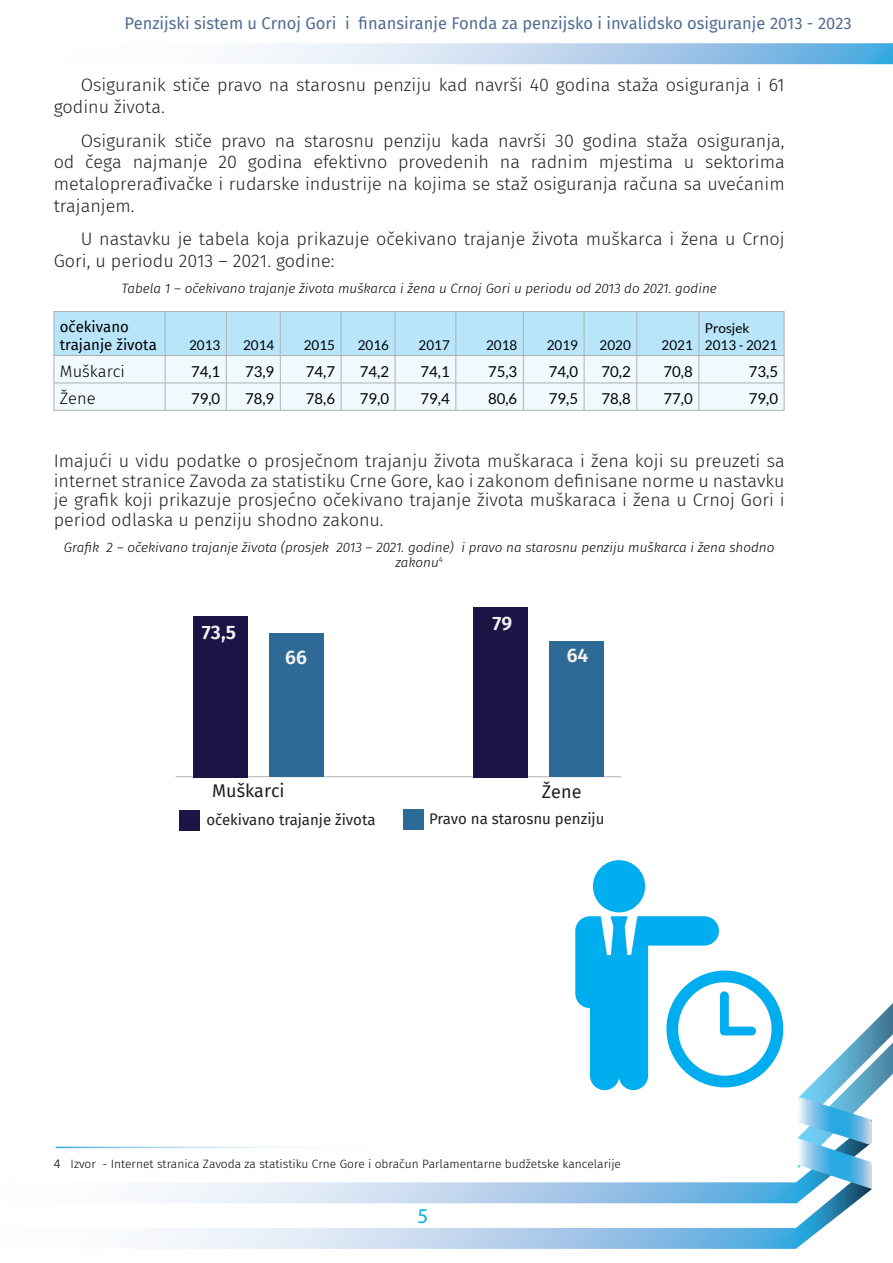
<style>
.page{position:relative;width:893px;height:1263px;background:#fff}
.page>*{position:absolute;margin:0;border:0;box-sizing:border-box;transform-origin:0 0}
.t1{font:21px "Myriad Pro";color:#00aeef}
.t2{font:600 19.5px "Fira Sans";color:#f4f1f0}
.t3{font:300 18px/21.6px "Fira Sans";color:#231f20}
.t4{font:18px "Fira Sans";color:#231f20}
.t5{font:16.5px "Fira Sans";color:#516d92}
.t6{font:300 16.5px "Fira Sans";color:#000}
.t7{font:15px "Lato";color:#000}
.t8{font:15px "Fira Sans";color:#231f20}
.t9{font:15px/18px "Fira Sans";color:#000}
.Opis_tabela_i_grafik{font:italic 300 13.5px/14.5px "Fira Sans";color:#000;text-align:center}
.t10{font:13.5px/16.2px "Lato";color:#000}
.Obican_text{font:300 12px "Fira Sans";color:#040503}
.s1{font-family:"Calibri";font-size:13.5px}
</style>
<div class="page">
<img style="left:253px;top:43px;width:640px;height:21px">
<img style="left:156px;top:1228px;width:640px;height:21px">
<img style="left:155px;top:1182px;width:641px;height:21px">
<svg style="left:796px;top:1003px;width:97px;height:246px"></svg>
<svg style="left:54px;top:311px;width:731px;height:99px"></svg>
<hr style="left:54px;top:383px;width:111px;height:1px;background:#afb1b1">
<hr style="left:165px;top:383px;width:61px;height:1px;background:#afb1b1">
<hr style="left:226px;top:383px;width:54px;height:1px;background:#afb1b1">
<hr style="left:280px;top:383px;width:61px;height:1px;background:#afb1b1">
<hr style="left:341px;top:383px;width:54px;height:1px;background:#afb1b1">
<hr style="left:395px;top:383px;width:61px;height:1px;background:#afb1b1">
<hr style="left:456px;top:383px;width:67px;height:1px;background:#afb1b1">
<hr style="left:523px;top:383px;width:61px;height:1px;background:#afb1b1">
<hr style="left:584px;top:383px;width:53px;height:1px;background:#afb1b1">
<hr style="left:637px;top:383px;width:62px;height:1px;background:#afb1b1">
<hr style="left:699px;top:383px;width:85px;height:1px;background:#afb1b1">
<hr style="left:54px;top:410px;width:111px;height:1px;background:#afb1b1">
<hr style="left:165px;top:410px;width:61px;height:1px;background:#afb1b1">
<hr style="left:226px;top:410px;width:54px;height:1px;background:#afb1b1">
<hr style="left:280px;top:410px;width:61px;height:1px;background:#afb1b1">
<hr style="left:341px;top:410px;width:54px;height:1px;background:#afb1b1">
<hr style="left:395px;top:410px;width:61px;height:1px;background:#afb1b1">
<hr style="left:456px;top:410px;width:67px;height:1px;background:#afb1b1">
<hr style="left:523px;top:410px;width:61px;height:1px;background:#afb1b1">
<hr style="left:584px;top:410px;width:53px;height:1px;background:#afb1b1">
<hr style="left:637px;top:410px;width:62px;height:1px;background:#afb1b1">
<hr style="left:699px;top:410px;width:85px;height:1px;background:#afb1b1">
<hr style="left:54px;top:311px;width:111px;height:1px;background:#afb1b1">
<hr style="left:54px;top:312px;width:1px;height:43px;background:#afb1b1">
<hr style="left:54px;top:355px;width:111px;height:1px;background:#afb1b1">
<hr style="left:165px;top:311px;width:61px;height:1px;background:#afb1b1">
<hr style="left:165px;top:312px;width:1px;height:43px;background:#afb1b1">
<hr style="left:165px;top:355px;width:61px;height:1px;background:#afb1b1">
<hr style="left:226px;top:311px;width:54px;height:1px;background:#afb1b1">
<hr style="left:226px;top:312px;width:1px;height:43px;background:#afb1b1">
<hr style="left:226px;top:355px;width:54px;height:1px;background:#afb1b1">
<hr style="left:280px;top:311px;width:61px;height:1px;background:#afb1b1">
<hr style="left:280px;top:312px;width:1px;height:43px;background:#afb1b1">
<hr style="left:280px;top:355px;width:61px;height:1px;background:#afb1b1">
<hr style="left:341px;top:311px;width:54px;height:1px;background:#afb1b1">
<hr style="left:341px;top:312px;width:1px;height:43px;background:#afb1b1">
<hr style="left:341px;top:355px;width:54px;height:1px;background:#afb1b1">
<hr style="left:395px;top:311px;width:61px;height:1px;background:#afb1b1">
<hr style="left:395px;top:312px;width:1px;height:43px;background:#afb1b1">
<hr style="left:395px;top:355px;width:61px;height:1px;background:#afb1b1">
<hr style="left:456px;top:311px;width:67px;height:1px;background:#afb1b1">
<hr style="left:456px;top:312px;width:1px;height:43px;background:#afb1b1">
<hr style="left:456px;top:355px;width:67px;height:1px;background:#afb1b1">
<hr style="left:523px;top:311px;width:61px;height:1px;background:#afb1b1">
<hr style="left:523px;top:312px;width:1px;height:43px;background:#afb1b1">
<hr style="left:523px;top:355px;width:61px;height:1px;background:#afb1b1">
<hr style="left:584px;top:311px;width:53px;height:1px;background:#afb1b1">
<hr style="left:584px;top:312px;width:1px;height:43px;background:#afb1b1">
<hr style="left:584px;top:355px;width:53px;height:1px;background:#afb1b1">
<hr style="left:637px;top:311px;width:62px;height:1px;background:#afb1b1">
<hr style="left:637px;top:312px;width:1px;height:43px;background:#afb1b1">
<hr style="left:637px;top:355px;width:62px;height:1px;background:#afb1b1">
<hr style="left:699px;top:311px;width:85px;height:1px;background:#afb1b1">
<hr style="left:699px;top:312px;width:1px;height:43px;background:#afb1b1">
<hr style="left:784px;top:312px;width:1px;height:43px;background:#afb1b1">
<hr style="left:699px;top:355px;width:85px;height:1px;background:#afb1b1">
<hr style="left:176px;top:776px;width:445px;height:1px;background:#afb1b1">
<div style="left:474px;top:607px;width:54px;height:170px;background:#1c1445"></div>
<div style="left:550px;top:641px;width:54px;height:136px;background:#2d6a95"></div>
<div style="left:193px;top:616px;width:54px;height:162px;background:#1c1445"></div>
<div style="left:269px;top:633px;width:54px;height:143px;background:#2d6a95"></div>
<div style="left:179px;top:810px;width:20px;height:21px;background:#1c1445"></div>
<div style="left:403px;top:809px;width:21px;height:21px;background:#2d6a95"></div>
<div style="left:593px;top:860px;width:52px;height:52px;background:#00aeef;border-radius:50%"></div>
<svg style="left:575px;top:916px;width:208px;height:174px"></svg>
<p class="t5" style="left:124px;top:11px;width:729px">Penzijski sistem u Crnoj Gori i finansiranje Fonda za penzijsko i invalidsko osiguranje 2013 - 2023</p>
<p class="t3" style="left:54px;top:74px;width:732px;text-indent:27px">Osiguranik stiče pravo na starosnu penziju kad navrši 40 godina staža osiguranja i 61 godinu života.</p>
<p class="t3" style="left:54px;top:130px;width:732px;text-align:justify;text-indent:27px">Osiguranik stiče pravo na starosnu penziju kada navrši 30 godina staža osiguranja, od čega najmanje 20 godina efektivno provedenih na radnim mjestima u sektorima metaloprerađivačke i rudarske industrije na kojima se staž osiguranja računa sa uvećanim trajanjem.</p>
<p class="t3" style="left:54px;top:228px;width:732px;text-indent:27px">U nastavku je tabela koja prikazuje očekivano trajanje života muškarca i žena u Crnoj<br>Gori, u periodu 2013 – 2021. godine:</p>
<p class="Opis_tabela_i_grafik" style="left:122px;top:281px;width:597px">Tabela 1 – očekivano trajanje života muškarca i žena u Crnoj Gori u periodu od 2013 do 2021. godine</p>
<p class="t9" style="left:60px;top:317px;width:98px">očekivano trajanje života</p>
<p class="t10" style="left:705px;top:320px;width:74px">Prosjek<br>2013 - 2021</p>
<p class="t10" style="left:189px;top:336px;width:33px">2013</p>
<p class="t10" style="left:243px;top:336px;width:33px">2014</p>
<p class="t10" style="left:304px;top:336px;width:33px">2015</p>
<p class="t10" style="left:358px;top:336px;width:33px">2016</p>
<p class="t10" style="left:418px;top:336px;width:33px">2017</p>
<p class="t10" style="left:486px;top:336px;width:33px">2018</p>
<p class="t10" style="left:547px;top:336px;width:33px">2019</p>
<p class="t10" style="left:599px;top:336px;width:33px">2020</p>
<p class="t10" style="left:661px;top:336px;width:33px">2021</p>
<p class="t6" style="left:60px;top:359px;width:67px">Muškarci</p>
<p class="t7" style="left:191px;top:363px;width:31px">74,1</p>
<p class="t7" style="left:245px;top:363px;width:31px">73,9</p>
<p class="t7" style="left:306px;top:363px;width:31px">74,7</p>
<p class="t7" style="left:360px;top:363px;width:31px">74,2</p>
<p class="t7" style="left:421px;top:363px;width:31px">74,1</p>
<p class="t7" style="left:488px;top:363px;width:31px">75,3</p>
<p class="t7" style="left:549px;top:363px;width:31px">74,0</p>
<p class="t7" style="left:602px;top:363px;width:31px">70,2</p>
<p class="t7" style="left:664px;top:363px;width:31px">70,8</p>
<p class="t7" style="left:749px;top:363px;width:31px">73,5</p>
<p class="t6" style="left:60px;top:387px;width:37px">Žene</p>
<p class="t7" style="left:191px;top:391px;width:31px">79,0</p>
<p class="t7" style="left:245px;top:391px;width:31px">78,9</p>
<p class="t7" style="left:306px;top:391px;width:31px">78,6</p>
<p class="t7" style="left:360px;top:391px;width:31px">79,0</p>
<p class="t7" style="left:421px;top:391px;width:31px">79,4</p>
<p class="t7" style="left:488px;top:391px;width:31px">80,6</p>
<p class="t7" style="left:549px;top:391px;width:31px">79,5</p>
<p class="t7" style="left:602px;top:391px;width:31px">78,8</p>
<p class="t7" style="left:664px;top:391px;width:31px">77,0</p>
<p class="t7" style="left:749px;top:391px;width:31px">79,0</p>
<p class="t3" style="left:54px;top:451px;width:732px;line-height:19.5px;text-align:justify">Imajući u vidu podatke o prosječnom trajanju života muškaraca i žena koji su preuzeti sa internet stranice Zavoda za statistiku Crne Gore, kao i zakonom definisane norme u nastavku je grafik koji prikazuje prosjećno očekivano trajanje života muškaraca i žena u Crnoj Gori i period odlaska u penziju shodno zakonu.</p>
<p class="Opis_tabela_i_grafik" style="left:64px;top:540px;width:712px">Grafik 2 – očekivano trajanje života (prosjek 2013 – 2021. godine) i pravo na starosnu penziju muškarca i žena shodno zakonu<sup>4</sup></p>
<p class="t2" style="left:202px;top:616px;width:36px">73,5</p>
<p class="t2" style="left:285px;top:641px;width:23px">66</p>
<p class="t2" style="left:492px;top:607px;width:21px">79</p>
<p class="t2" style="left:567px;top:639px;width:23px">64</p>
<p class="t4" style="left:212px;top:777px;width:74px">Muškarci</p>
<p class="t4" style="left:542px;top:778px;width:41px">Žene</p>
<p class="t8" style="left:206px;top:808px;width:171px">očekivano trajanje života</p>
<p class="t8" style="left:429px;top:807px;width:177px">Pravo na starosnu penziju</p>
<p class="Obican_text" style="left:54px;top:1155px;width:569px"><span class="s1">4</span> Izvor - Internet stranica Zavoda za statistiku Crne Gore i obračun Parlamentarne budžetske kancelarije</p>
<p class="t1" style="left:418px;top:1203px;width:12px">5</p>
</div>
